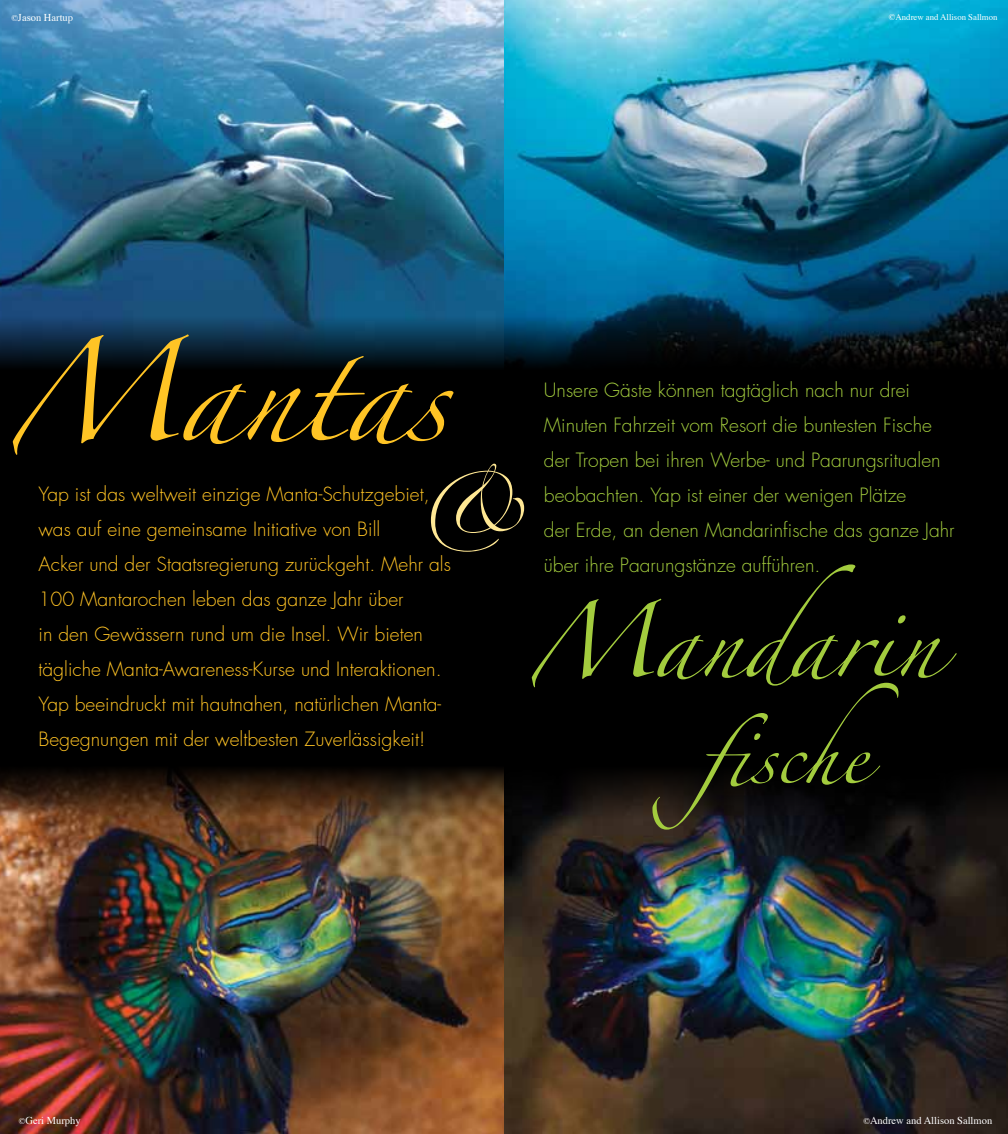
<style>
.page{position:relative;width:1008px;height:1134px;background:#fff}
.page>*{position:absolute;margin:0;border:0;box-sizing:border-box;transform-origin:0 0}
.t1{font:300 19.25px/35px "Futura";color:#ffc425}
.t2{font:300 19.25px/35px "Futura";color:#a3cc3e}
.t3{font:10.5px "Times";color:#fff}
.t4{font:8.75px "Times";color:#fff}
.s1{font-size:8.75px}
</style>
<div class="page">
<div style="left:504px;top:0;width:504px;height:805px;background:#000"></div>
<img style="left:0;top:819px;width:1008px;height:315px">
<img style="left:504px;top:0;width:504px;height:316px">
<svg style="left:504px;top:774px;width:504px;height:45px;fill:#090808"></svg>
<svg style="left:504px;top:316px;width:504px;height:50px"></svg>
<svg style="left:532px;top:564px;width:425px;height:124px"></svg>
<img style="left:0;top:381px;width:504px;height:556px">
<img style="left:0;top:0;width:504px;height:316px">
<div style="left:0;top:316px;width:504px;height:65px;background:linear-gradient(to bottom,#15537f,#000)"></div>
<svg style="left:13px;top:334px;width:441px;height:121px;background:#212010"></svg>
<svg style="left:431px;top:464px;width:93px;height:88px"></svg>
<svg style="left:0;top:754px;width:504px;height:65px;background:#301f11"></svg>
<svg style="left:652px;top:683px;width:246px;height:147px"></svg>
<p class="t3" style="left:11px;top:8px;width:63px"><span class="s1">©</span>Jason Hartup</p>
<p class="t4" style="left:889px;top:9px;width:110px">©Andrew and Allison Sallmon</p>
<p class="t1" style="left:38px;top:476px;width:414px">Yap ist das weltweit einzige Manta-Schutzgebiet, was auf eine gemeinsame Initiative von Bill<br>Acker und der Staatsregierung zurückgeht. Mehr als 100 Mantarochen leben das ganze Jahr über<br>in den Gewässern rund um die Insel. Wir bieten tägliche Manta-Awareness-Kurse und Interaktionen.<br>Yap beeindruckt mit hautnahen, natürlichen Manta-Begegnungen mit der weltbesten Zuverlässigkeit!</p>
<p class="t2" style="left:544px;top:373px;width:412px">Unsere Gäste können tagtäglich nach nur drei Minuten Fahrzeit vom Resort die buntesten Fische der Tropen bei ihren Werbe- und Paarungsritualen beobachten. Yap ist einer der wenigen Plätze<br>der Erde, an denen Mandarinfische das ganze Jahr über ihre Paarungstänze aufführen.</p>
<p class="t3" style="left:19px;top:1110px;width:63px"><span class="s1">©</span>Geri Murphy</p>
<p class="t3" style="left:863px;top:1110px;width:130px"><span class="s1">©</span>Andrew and Allison Sallmon</p>
</div>
